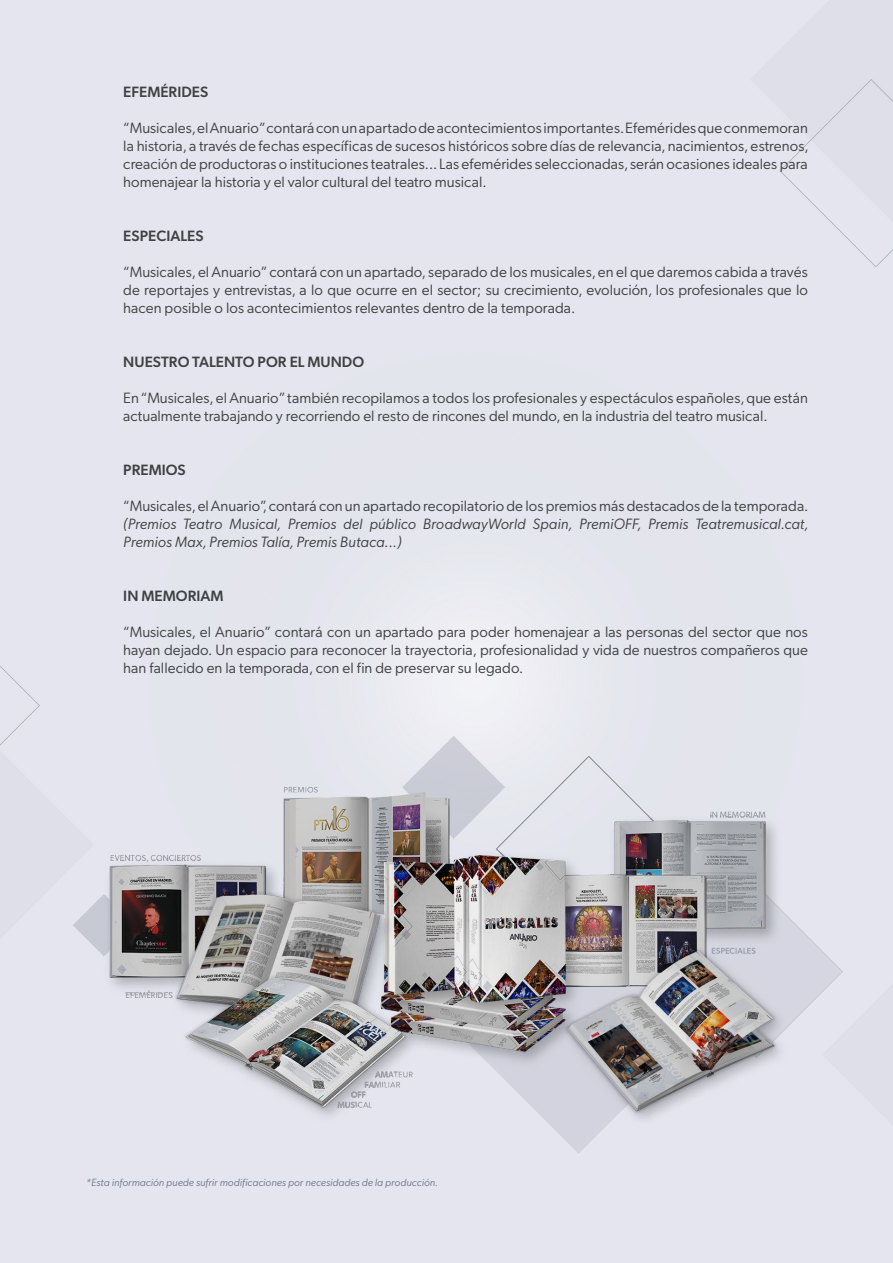
<style>
.page{position:relative;width:893px;height:1263px;background:#fff}
.page>*{position:absolute;margin:0;border:0;box-sizing:border-box;transform-origin:0 0}
.t1{font:15px/18px "Gibson";color:#404142;text-align:justify}
.t2{font:italic 15px/18px "Gibson";color:#404142}
.t3{font:500 15px "Gibson";color:#404142}
.t4{font:italic 10.5px "Gibson";color:#71798c}
</style>
<div class="page">
<img style="left:0;top:710px;width:893px;height:476px">
<p class="t3" style="left:123px;top:81px;width:87px">EFEMÉRIDES</p>
<p class="t1" style="left:123px;top:118px;width:687px">“Musicales, el Anuario” contará con un apartado de acontecimientos importantes. Efemérides que conmemoran la historia, a través de fechas específicas de sucesos históricos sobre días de relevancia, nacimientos, estrenos, creación de productoras o instituciones teatrales... Las efemérides seleccionadas, serán ocasiones ideales para homenajear la historia y el valor cultural del teatro musical.</p>
<p class="t3" style="left:123px;top:225px;width:82px">ESPECIALES</p>
<p class="t1" style="left:123px;top:262px;width:686px">“Musicales, el Anuario” contará con un apartado, separado de los musicales, en el que daremos cabida a través de reportajes y entrevistas, a lo que ocurre en el sector; su crecimiento, evolución, los profesionales que lo hacen posible o los acontecimientos relevantes dentro de la temporada.</p>
<p class="t3" style="left:123px;top:351px;width:243px">NUESTRO TALENTO POR EL MUNDO</p>
<p class="t1" style="left:123px;top:388px;width:686px">En “Musicales, el Anuario” también recopilamos a todos los profesionales y espectáculos españoles, que están actualmente trabajando y recorriendo el resto de rincones del mundo, en la industria del teatro musical.</p>
<p class="t3" style="left:123px;top:459px;width:64px">PREMIOS</p>
<p class="t1" style="left:123px;top:496px;width:687px">“Musicales, el Anuario”, contará con un apartado recopilatorio de los premios más destacados de la temporada.</p>
<p class="t2" style="left:123px;top:514px;width:687px">(Premios Teatro Musical, Premios del público BroadwayWorld Spain, PremiOFF, Premis Teatremusical.cat,<br>Premios Max, Premios Talía, Premis Butaca...)</p>
<p class="t3" style="left:123px;top:585px;width:102px">IN MEMORIAM</p>
<p class="t1" style="left:123px;top:622px;width:686px">“Musicales, el Anuario” contará con un apartado para poder homenajear a las personas del sector que nos hayan dejado. Un espacio para reconocer la trayectoria, profesionalidad y vida de nuestros compañeros que han fallecido en la temporada, con el fin de preservar su legado.</p>
<p class="t4" style="left:86px;top:1175px;width:354px">*Esta información puede sufrir modificaciones por necesidades de la producción.</p>
</div>
